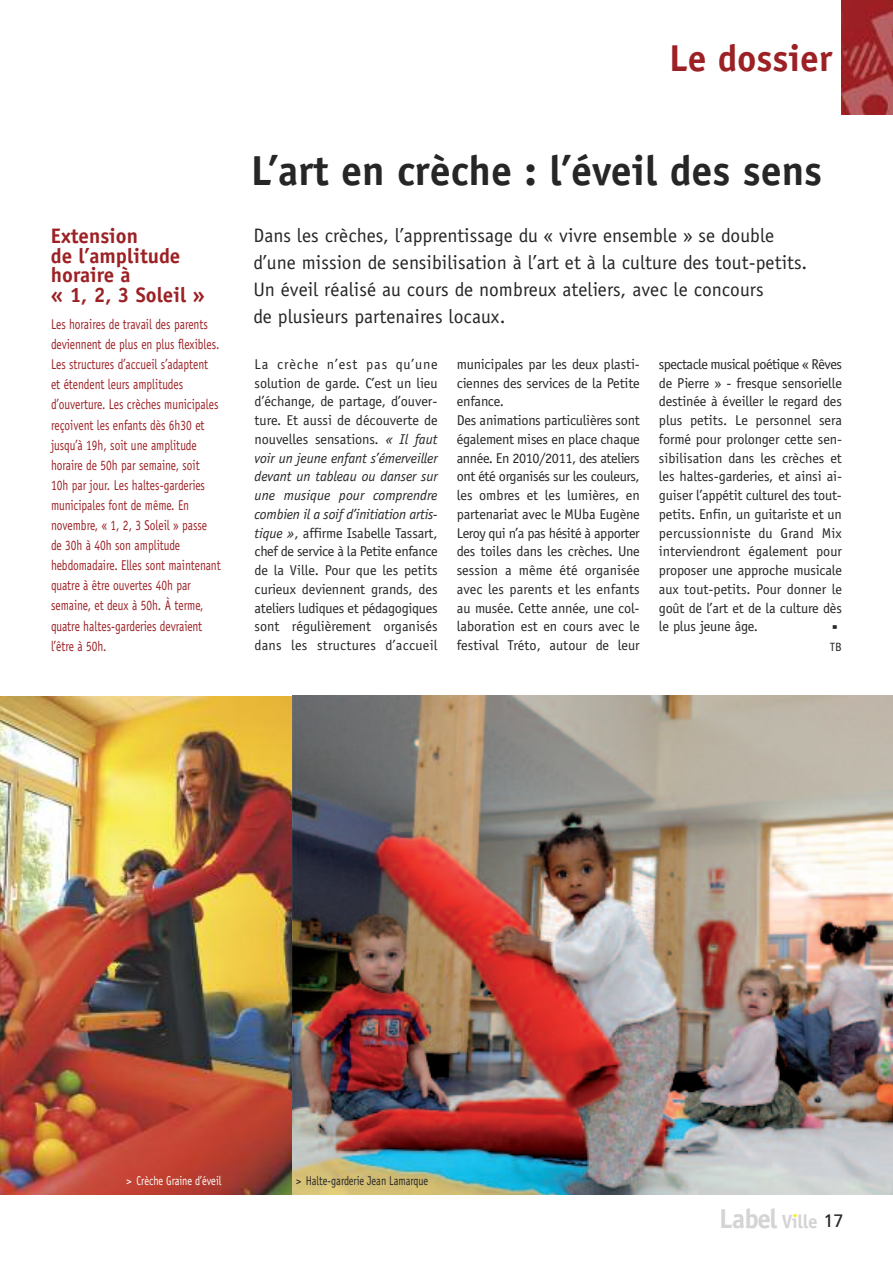
<style>
.page{position:relative;width:893px;height:1263px;background:#fff}
.page>*{position:absolute;margin:0;border:0;box-sizing:border-box;transform-origin:0 0}
.t1{font:700 42px "Officina Sans";color:#272627}
.t2{font:700 37.5px "Officina Sans";color:#9c2125}
.t3{font:700 27.15px "Officina Sans";letter-spacing:-.045em;color:#d4d4d4}
.t4{font:700 21px/19.5px "Officina Sans";color:#9c2125}
.t5{font:19.5px/27px "Officina Sans";letter-spacing:.005em;color:#272627}
.t6{font:14.25px/18.8px "Officina Sans";letter-spacing:-.01em;color:#272627;text-align:justify}
.t7{font:14.25px/20.1px "Officina Sans";color:#9c2125;scale:.8 1}
.t8{font:13.5px "Ale Signs LL";color:#272627}
.t9{font:12.75px "Officina Sans";color:#272627;scale:.8 1}
.t10{font:12.75px "Officina Sans";color:#fff;scale:.8 1}
.t11{font:12px "Officina Sans";color:#272627}
.s1{font-style:italic}
.s2{font-size:19.2px}
.s3{font-family:"Frutiger";font-weight:400;font-size:18px;color:#272627}
</style>
<div class="page">
<img style="left:842px;top:0;width:51px;height:115px">
<svg style="left:793px;top:1214px;width:4px;height:3px"></svg>
<img style="left:0;top:696px;width:292px;height:499px">
<img style="left:292px;top:696px;width:601px;height:499px">
<h2 class="t2" style="left:669px;top:44px;width:165px">Le dossier</h2>
<h3 class="t4" style="left:51px;top:228px;width:155px">Extension<br>de l’amplitude horaire à<br>« 1, 2, 3 Soleil »</h3>
<p class="t7" style="left:51px;top:315px;width:214px">Les horaires de travail des parents deviennent de plus en plus flexibles.<br>Les structures d’accueil s’adaptent et étendent leurs amplitudes d’ouverture. Les crèches municipales reçoivent les enfants dès 6h30 et jusqu’à 19h, soit une amplitude horaire de 50h par semaine, soit<br>10h par jour. Les haltes-garderies municipales font de même. En novembre, « 1, 2, 3 Soleil » passe de 30h à 40h son amplitude hebdomadaire. Elles sont maintenant quatre à être ouvertes 40h par semaine, et deux à 50h. À terme, quatre haltes-garderies devraient l’être à 50h.</p>
<h1 class="t1" style="left:251px;top:155px;width:573px">L’art en crèche : l’éveil des sens</h1>
<p class="t5" style="left:253px;top:223px;width:555px">Dans les crèches, l’apprentissage du « vivre ensemble » se double d’une mission de sensibilisation à l’art et à la culture des tout-petits.<br>Un éveil réalisé au cours de nombreux ateliers, avec le concours<br>de plusieurs partenaires locaux.</p>
<p class="t6" style="left:255px;top:356px;width:185px">La crèche n’est pas qu’une solution de garde. C’est un lieu d’échange, de partage, d’ouver&shy;ture. Et aussi de découverte de nouvelles sensations. <span class="s1">« Il faut voir un jeune enfant s’émerveiller devant un tableau ou danser sur une musique pour comprendre combien il a soif d’initiation artis&shy;tique »</span>, affirme Isabelle Tassart, chef de service à la Petite enfance de la Ville. Pour que les petits curieux deviennent grands, des ateliers ludiques et pédagogiques sont régulièrement organisés dans les structures d’accueil</p>
<p class="t6" style="left:457px;top:356px;width:185px;text-align:left">municipales par les deux plasti&shy;ciennes des services de la Petite enfance.<br>Des animations particulières sont également mises en place chaque année. En 2010/2011, des ateliers ont été organisés sur les couleurs, les ombres et les lumières, en partenariat avec le MUba Eugène<br>Leroy qui n’a pas hésité à apporter des toiles dans les crèches. Une session a même été organisée avec les parents et les enfants au musée. Cette année, une col&shy;laboration est en cours avec le festival Tréto, autour de leur</p>
<p class="t6" style="left:659px;top:356px;width:185px">spectacle musical poétique « Rêves de Pierre » - fresque sensorielle destinée à éveiller le regard des plus petits. Le personnel sera formé pour prolonger cette sen&shy;sibilisation dans les crèches et les haltes-garderies, et ainsi ai&shy;guiser l’appétit culturel des tout&shy;petits. Enfin, un guitariste et un percussionniste du Grand Mix interviendront également pour proposer une approche musicale aux tout-petits. Pour donner le goût de l’art et de la culture dès le plus jeune âge.</p>
<p class="t8" style="left:831px;top:619px;width:10px">e</p>
<p class="t11" style="left:830px;top:642px;width:13px">TB</p>
<p class="t10" style="left:127px;top:1175px;width:120px">&gt; Crèche Graine d’éveil</p>
<p class="t9" style="left:296px;top:1175px;width:167px">&gt; Halte-garderie Jean Lamarque</p>
<h3 class="t3" style="left:719px;top:1208px;width:126px">Label <span class="s2">Ville</span> <span class="s3">17</span></h3>
</div>
